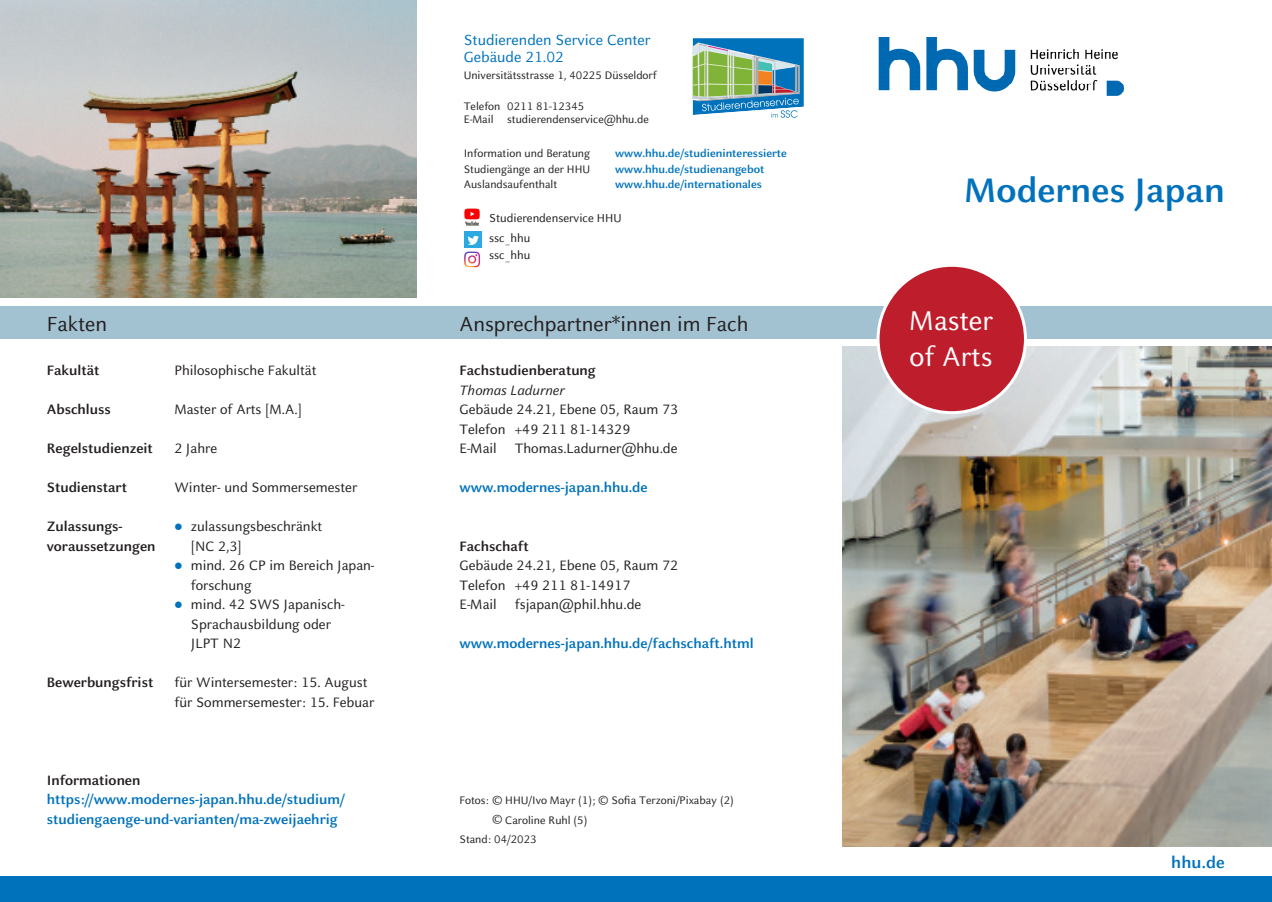
<style>
.page{position:relative;width:1272px;height:902px;background:#fff}
.page>*{position:absolute;margin:0;border:0;box-sizing:border-box;transform-origin:0 0}
.t1{font:700 37.5px "HHU Celeste Sans";color:#0072bc}
.t2{font:30px/36px "HHU Celeste Sans";color:#fff}
.t3{font:22.5px "HHU Celeste Sans";color:#231f20}
.t4{font:700 18px "HHU Celeste Sans";color:#0072bc}
.t5{font:16.2px/17.1px "HHU Celeste Sans";color:#0072bc}
.t6{font:15px/19.5px "HHU Celeste Sans";color:#231f20}
.t7{font:700 15px/19.5px "HHU Celeste Sans";color:#0072bc}
.t8{font:700 15px "HHU Celeste Sans";color:#231f20}
.t9{font:italic 15px "HHU Celeste Sans";color:#231f20}
.t10{font:12.75px/20.7px "HHU Celeste Sans";color:#231f20}
.t11{font:12px/13.5px "HHU Celeste Sans";color:#231f20}
.t12{font:700 12px "HHU Celeste Sans";color:#0072bc}
.s1{font-size:10.5px}
</style>
<div class="page">
<img style="left:842px;top:347px;width:429px;height:499px">
<div style="left:0;top:876px;width:1271px;height:25px;background:#0072bc"></div>
<img style="left:878px;top:37px;width:247px;height:59px">
<div style="left:0;top:306px;width:1271px;height:33px;background:#a3c2d1"></div>
<div style="left:878px;top:265px;width:147px;height:147px;background:#be1d2c;border-radius:50%"></div>
<div style="left:876px;top:264px;width:150px;height:150px;border:3px solid #fff;border-radius:50%"></div>
<img style="left:0;top:0;width:417px;height:298px">
<img style="left:464px;top:208px;width:16px;height:18px">
<div style="left:465px;top:232px;width:17px;height:17px;background:#2aaae1"></div>
<svg style="left:468px;top:236px;width:11px;height:9px"></svg>
<img style="left:467px;top:258px;width:14px;height:10px">
<img style="left:464px;top:251px;width:16px;height:16px">
<svg style="left:692px;top:38px;width:111px;height:80px;background:#6ca4a6"></svg>
<p class="t5" style="left:463px;top:31px;width:188px">Studierenden Service Center<br>Gebäude 21.02</p>
<p class="t11" style="left:463px;top:68px;width:194px">Universitätsstrasse 1, 40225 Düsseldorf</p>
<p class="t11" style="left:463px;top:99px;width:187px">Telefon 0211 81-12345<br>E-Mail studierendenservice@hhu.de</p>
<p class="t11" style="left:463px;top:147px;width:128px">Information und Beratung</p>
<p class="t12" style="left:615px;top:146px;width:173px">www.hhu.de/studieninteressierte</p>
<p class="t11" style="left:463px;top:162px;width:128px">Studiengänge an der HHU</p>
<p class="t12" style="left:615px;top:161px;width:151px">www.hhu.de/studienangebot</p>
<p class="t11" style="left:463px;top:177px;width:95px">Auslandsaufenthalt</p>
<p class="t12" style="left:615px;top:176px;width:148px">www.hhu.de/internationales</p>
<p class="t10" style="left:489px;top:207px;width:134px">Studierendenservice HHU ssc_hhu</p>
<p class="t10" style="left:489px;top:244px;width:43px">ssc_hhu</p>
<h3 class="t3" style="left:47px;top:309px;width:62px">Fakten</h3>
<h3 class="t3" style="left:459px;top:309px;width:290px">Ansprechpartner*innen im Fach</h3>
<p class="t8" style="left:47px;top:360px;width:54px">Fakultät</p>
<p class="t6" style="left:174px;top:360px;width:143px">Philosophische Fakultät</p>
<p class="t8" style="left:47px;top:399px;width:66px">Abschluss</p>
<p class="t6" style="left:174px;top:399px;width:129px">Master of Arts [M.A.]</p>
<p class="t8" style="left:47px;top:438px;width:108px">Regelstudienzeit</p>
<p class="t6" style="left:174px;top:438px;width:44px">2 Jahre</p>
<p class="t8" style="left:47px;top:477px;width:82px">Studienstart</p>
<p class="t6" style="left:174px;top:477px;width:184px">Winter- und Sommersemester</p>
<p class="t8" style="left:47px;top:516px;width:77px">Zulassungs-</p>
<p class="t6" style="left:191px;top:516px;width:133px">zulassungsbeschränkt</p>
<p class="t8" style="left:47px;top:536px;width:110px">voraussetzungen</p>
<p class="t6" style="left:191px;top:535px;width:185px">[NC 2,3]<br>mind. 26 CP im Bereich Japan&shy;forschung<br>mind. 42 SWS Japanisch-<br>Sprachausbildung oder<br>JLPT N2</p>
<p class="t8" style="left:47px;top:672px;width:108px">Bewerbungsfrist</p>
<p class="t6" style="left:174px;top:672px;width:201px">für Wintersemester: 15. August für Sommersemester: 15. Febuar</p>
<p class="t8" style="left:459px;top:360px;width:138px">Fachstudienberatung</p>
<p class="t9" style="left:459px;top:380px;width:107px">Thomas Ladurner</p>
<p class="t6" style="left:459px;top:399px;width:220px">Gebäude 24.21, Ebene 05, Raum 73<br>Telefon +49 211 81-14329<br>E-Mail Thomas.Ladurner@hhu.de</p>
<p class="t7" style="left:459px;top:477px;width:190px">www.modernes-japan.hhu.de</p>
<p class="t8" style="left:459px;top:536px;width:71px">Fachschaft</p>
<p class="t6" style="left:459px;top:555px;width:220px">Gebäude 24.21, Ebene 05, Raum 72<br>Telefon +49 211 81-14917<br>E-Mail fsjapan@phil.hhu.de</p>
<p class="t7" style="left:459px;top:633px;width:295px">www.modernes-japan.hhu.de/fachschaft.html</p>
<p class="t8" style="left:47px;top:770px;width:95px">Informationen</p>
<p class="t7" style="left:47px;top:789px;width:299px">https://www.modernes-japan.hhu.de/studium/ studiengaenge-und-varianten/ma-zweijaehrig</p>
<p class="t11" style="left:459px;top:793px;width:276px">Fotos: <span class="s1">©</span> HHU/Ivo Mayr (1); <span class="s1">©</span> Sofia Terzoni/Pixabay (2)</p>
<p class="t11" style="left:492px;top:812px;width:96px"><span class="s1">©</span> Caroline Ruhl (5)</p>
<p class="t11" style="left:459px;top:832px;width:79px">Stand: 04/2023</p>
<h1 class="t1" style="left:964px;top:166px;width:262px">Modernes Japan</h1>
<h2 class="t2" style="left:909px;top:301px;width:85px">Master of Arts</h2>
<p class="t4" style="left:1171px;top:851px;width:55px">hhu.de</p>
</div>
